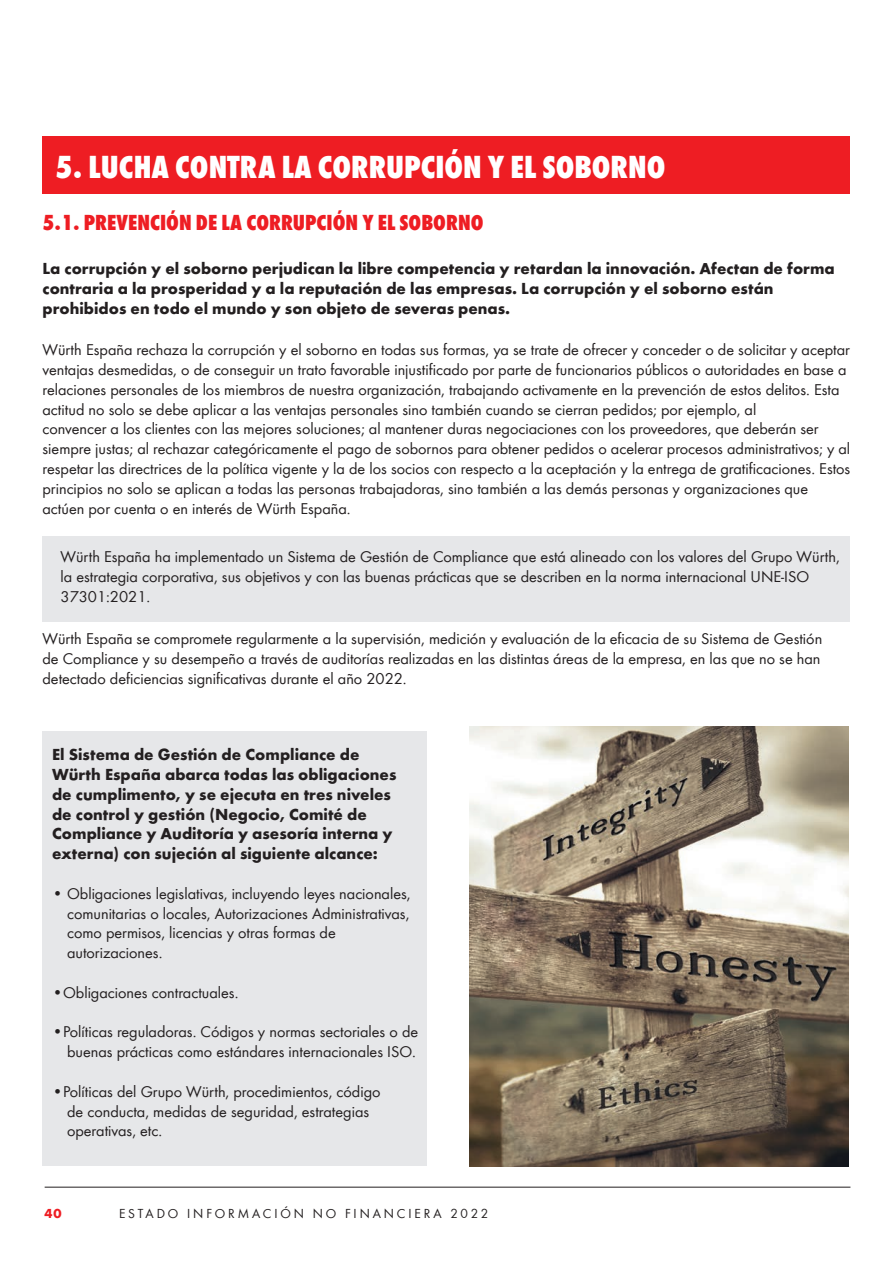
<style>
.page{position:relative;width:893px;height:1263px;background:#fff}
.page>*{position:absolute;margin:0;border:0;box-sizing:border-box;transform-origin:0 0}
.t1{font:800 condensed 33px "Wuerth";color:#fff}
.t2{font:800 condensed 22.5px "Wuerth";color:#ee1d23}
.t3{font:16.5px/19.8px "Wuerth";color:#231f20}
.t4{font:700 16.5px/19.8px "Wuerth";color:#231f20}
.t5{font:13.5px "Wuerth Global";letter-spacing:.215em;color:#231f20}
.t6{font:700 13.5px "Wuerth Global";color:#ee1d23}
</style>
<div class="page">
<hr style="left:45px;top:1187px;width:805px;height:1px;background:#231f20">
<div style="left:43px;top:731px;width:384px;height:435px;background:#e6e7e9"></div>
<div style="left:43px;top:136px;width:807px;height:57px;background:#ee1d23"></div>
<div style="left:43px;top:536px;width:807px;height:85px;background:#e6e7e9"></div>
<img style="left:470px;top:726px;width:378px;height:440px">
<h1 class="t1" style="left:55px;top:144px;width:612px">5. LUCHA CONTRA LA CORRUPCIÓN Y EL SOBORNO</h1>
<h2 class="t2" style="left:43px;top:207px;width:443px">5.1. PREVENCIÓN DE LA CORRUPCIÓN Y EL SOBORNO</h2>
<p class="t4" style="left:43px;top:258px;width:794px">La corrupción y el soborno perjudican la libre competencia y retardan la innovación. Afectan de forma contraria a la prosperidad y a la reputación de las empresas. La corrupción y el soborno están prohibidos en todo el mundo y son objeto de severas penas.</p>
<p class="t3" style="left:43px;top:339px;width:809px">Würth España rechaza la corrupción y el soborno en todas sus formas, ya se trate de ofrecer y conceder o de solicitar y aceptar ventajas desmedidas, o de conseguir un trato favorable injustificado por parte de funcionarios públicos o autoridades en base a relaciones personales de los miembros de nuestra organización, trabajando activamente en la prevención de estos delitos. Esta actitud no solo se debe aplicar a las ventajas personales sino también cuando se cierran pedidos; por ejemplo, al<br>convencer a los clientes con las mejores soluciones; al mantener duras negociaciones con los proveedores, que deberán ser siempre justas; al rechazar categóricamente el pago de sobornos para obtener pedidos o acelerar procesos administrativos; y al respetar las directrices de la política vigente y la de los socios con respecto a la aceptación y la entrega de gratificaciones. Estos principios no solo se aplican a todas las personas trabajadoras, sino también a las demás personas y organizaciones que actúen por cuenta o en interés de Würth España.</p>
<p class="t3" style="left:61px;top:546px;width:781px">Würth España ha implementado un Sistema de Gestión de Compliance que está alineado con los valores del Grupo Würth, la estrategia corporativa, sus objetivos y con las buenas prácticas que se describen en la norma internacional UNE-ISO<br>37301:2021.</p>
<p class="t3" style="left:43px;top:628px;width:781px;text-align:justify">Würth España se compromete regularmente a la supervisión, medición y evaluación de la eficacia de su Sistema de Gestión de Compliance y su desempeño a través de auditorías realizadas en las distintas áreas de la empresa, en las que no se han detectado deficiencias significativas durante el año 2022.</p>
<p class="t4" style="left:52px;top:743px;width:346px">El Sistema de Gestión de Compliance de Würth España abarca todas las obligaciones de cumplimento, y se ejecuta en tres niveles de control y gestión (Negocio, Comité de Compliance y Auditoría y asesoría interna y externa) con sujeción al siguiente alcance:</p>
<p class="t3" style="left:67px;top:882px;width:345px;text-indent:-15px">• Obligaciones legislativas, incluyendo leyes nacionales, comunitarias o locales, Autorizaciones Administrativas, como permisos, licencias y otras formas de autorizaciones.</p>
<p class="t3" style="left:52px;top:981px;width:188px">•Obligaciones contractuales.</p>
<p class="t3" style="left:52px;top:1021px;width:368px;text-align:right">•Políticas reguladoras. Códigos y normas sectoriales o de buenas prácticas como estándares internacionales ISO.</p>
<p class="t3" style="left:67px;top:1080px;width:315px;text-indent:-15px">•Políticas del Grupo Würth, procedimientos, código de conducta, medidas de seguridad, estrategias operativas, etc.</p>
<p class="t6" style="left:45px;top:1206px;width:19px">40</p>
<p class="t5" style="left:119px;top:1206px;width:371px">ESTADO INFORMACIÓN NO FINANCIERA 2022</p>
</div>
